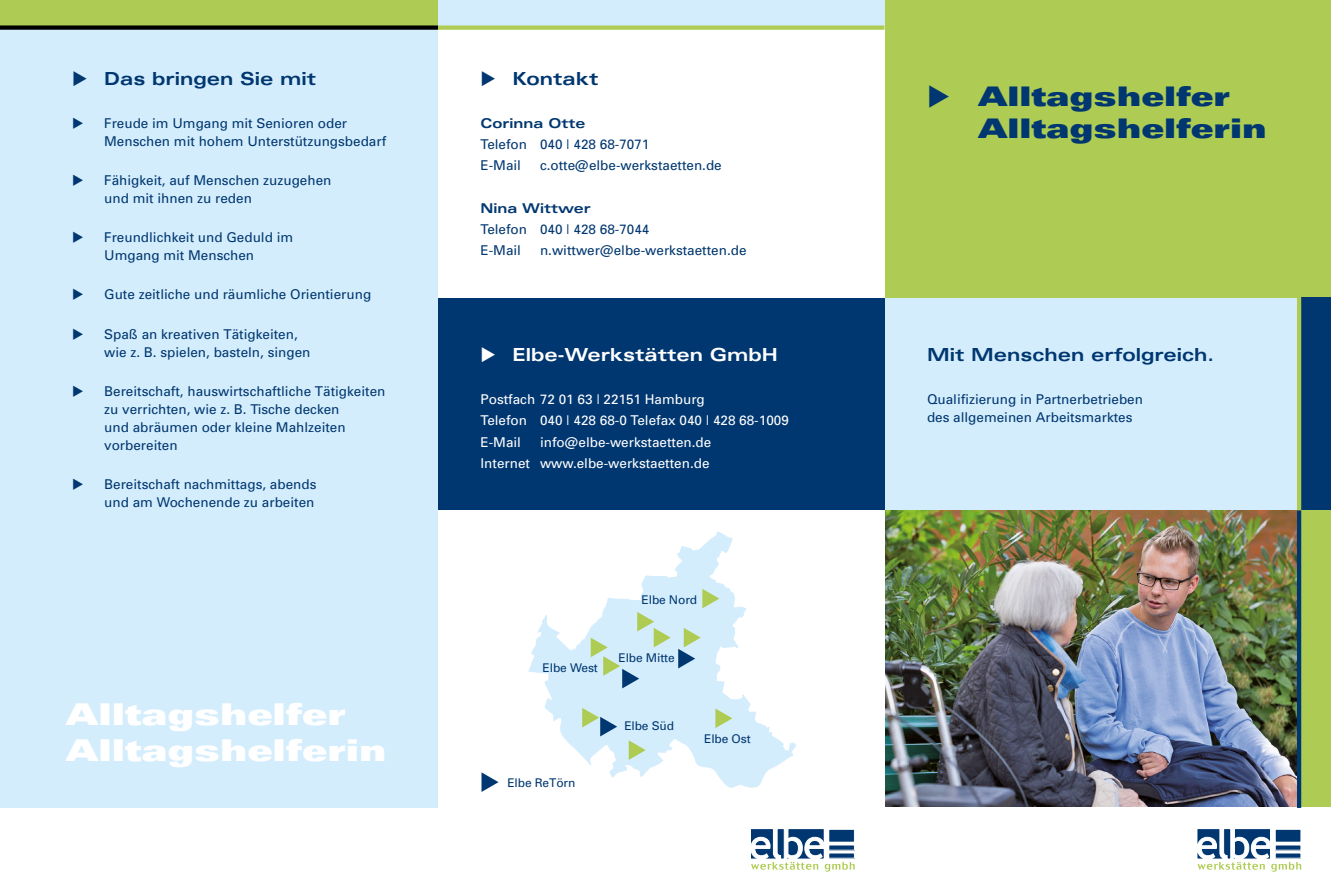
<style>
.page{position:relative;width:1331px;height:893px;background:#fff}
.page>*{position:absolute;margin:0;border:0;box-sizing:border-box;transform-origin:0 0}
.t1{font:900 expanded 30px/36px "Univers";color:#fff}
.t2{font:900 expanded 27px/32.4px "Univers";color:#003770}
.t3{font:700 expanded 18px "Univers";color:#003770}
.t4{font:700 expanded 18px "Univers";color:#fff}
.t5{font:13.5px/18px "Univers";color:#003770}
.t6{font:13.5px/21.3px "Univers";color:#fff}
.t7{font:700 expanded 13.5px "Univers";color:#003770}
.t8{font:12px "Univers";letter-spacing:-.01em;color:#003770}
</style>
<div class="page">
<img style="left:885px;top:510px;width:412px;height:297px">
<div style="left:884px;top:298px;width:447px;height:212px;background:#d4edfc"></div>
<div style="left:438px;top:298px;width:446px;height:212px;background:#003770"></div>
<div style="left:0;top:26px;width:438px;height:782px;background:#d4edfc"></div>
<div style="left:884px;top:0;width:447px;height:298px;background:#aecc53"></div>
<div style="left:438px;top:0;width:446px;height:26px;background:#d4edfc"></div>
<div style="left:0;top:0;width:438px;height:26px;background:#aecc53"></div>
<div style="left:1301px;top:298px;width:30px;height:212px;background:#003770"></div>
<div style="left:1301px;top:510px;width:30px;height:298px;background:#aecc53"></div>
<div style="left:0;top:25px;width:438px;height:5px;background:#000"></div>
<hr style="left:1297px;top:510px;width:4px;height:298px;background:#003770">
<hr style="left:1297px;top:298px;width:4px;height:212px;background:#aecc53">
<svg style="left:438px;top:26px;width:446px;height:4px;background:#b2ce5c"></svg>
<svg style="left:481px;top:772px;width:17px;height:20px"></svg>
<svg style="left:528px;top:531px;width:269px;height:257px"></svg>
<svg style="left:1197px;top:829px;width:104px;height:43px"></svg>
<div style="left:1275px;top:845px;width:26px;height:5px;background:#003770"></div>
<svg style="left:751px;top:829px;width:104px;height:43px"></svg>
<div style="left:829px;top:845px;width:25px;height:5px;background:#003770"></div>
<h3 class="t3" style="left:104px;top:68px;width:213px">Das bringen Sie mit</h3>
<h3 class="t3" style="left:512px;top:68px;width:88px">Kontakt</h3>
<p class="t5" style="left:104px;top:114px;width:283px">Freude im Umgang mit Senioren oder<br>Menschen mit hohem Unterstützungsbedarf</p>
<p class="t5" style="left:104px;top:171px;width:229px">Fähigkeit, auf Menschen zuzugehen und mit ihnen zu reden</p>
<p class="t5" style="left:104px;top:228px;width:191px">Freundlichkeit und Geduld im<br>Umgang mit Menschen</p>
<p class="t5" style="left:104px;top:285px;width:269px">Gute zeitliche und räumliche Orientierung</p>
<p class="t5" style="left:104px;top:325px;width:208px">Spaß an kreativen Tätigkeiten, wie z. B. spielen, basteln, singen</p>
<p class="t5" style="left:104px;top:382px;width:283px">Bereitschaft, hauswirtschaftliche Tätigkeiten zu verrichten, wie z. B. Tische decken<br>und abräumen oder kleine Mahlzeiten vorbereiten</p>
<p class="t5" style="left:104px;top:475px;width:214px">Bereitschaft nachmittags, abends und am Wochenende zu arbeiten</p>
<h1 class="t1" style="left:66px;top:696px;width:322px">Alltagshelfer<br>Alltagshelferin</h1>
<p class="t7" style="left:480px;top:115px;width:107px">Corinna Otte</p>
<p class="t5" style="left:480px;top:133px;width:170px;line-height:21.3px">Telefon 040 | 428 68-7071<br>E-Mail</p>
<p class="t5" style="left:540px;top:156px;width:183px">c.otte@elbe-werkstaetten.de</p>
<p class="t7" style="left:480px;top:200px;width:112px">Nina Wittwer</p>
<p class="t5" style="left:480px;top:218px;width:170px;line-height:21.3px">Telefon 040 | 428 68-7044<br>E-Mail</p>
<p class="t5" style="left:540px;top:241px;width:208px">n.wittwer@elbe-werkstaetten.de</p>
<h3 class="t4" style="left:512px;top:345px;width:267px">Elbe-Werkstätten GmbH</h3>
<p class="t6" style="left:480px;top:388px;width:310px">Postfach 72 01 63 | 22151 Hamburg<br>Telefon 040 | 428 68-0 Telefax 040 | 428 68-1009<br>E-Mail</p>
<p class="t6" style="left:480px;top:431px;width:232px;text-align:right">info@elbe-werkstaetten.de<br>Internet www.elbe-werkstaetten.de</p>
<p class="t8" style="left:543px;top:660px;width:57px">Elbe West</p>
<p class="t8" style="left:507px;top:775px;width:70px">Elbe ReTörn</p>
<p class="t8" style="left:642px;top:592px;width:57px">Elbe Nord</p>
<p class="t8" style="left:618px;top:650px;width:58px">Elbe Mitte</p>
<p class="t8" style="left:624px;top:718px;width:51px">Elbe Süd</p>
<p class="t8" style="left:704px;top:731px;width:48px">Elbe Ost</p>
<h2 class="t2" style="left:978px;top:80px;width:290px">Alltagshelfer<br>Alltagshelferin</h2>
<h3 class="t3" style="left:927px;top:345px;width:289px">Mit Menschen erfolgreich.</h3>
<p class="t5" style="left:927px;top:390px;width:218px">Qualifizierung in Partnerbetrieben des allgemeinen Arbeitsmarktes</p>
</div>
